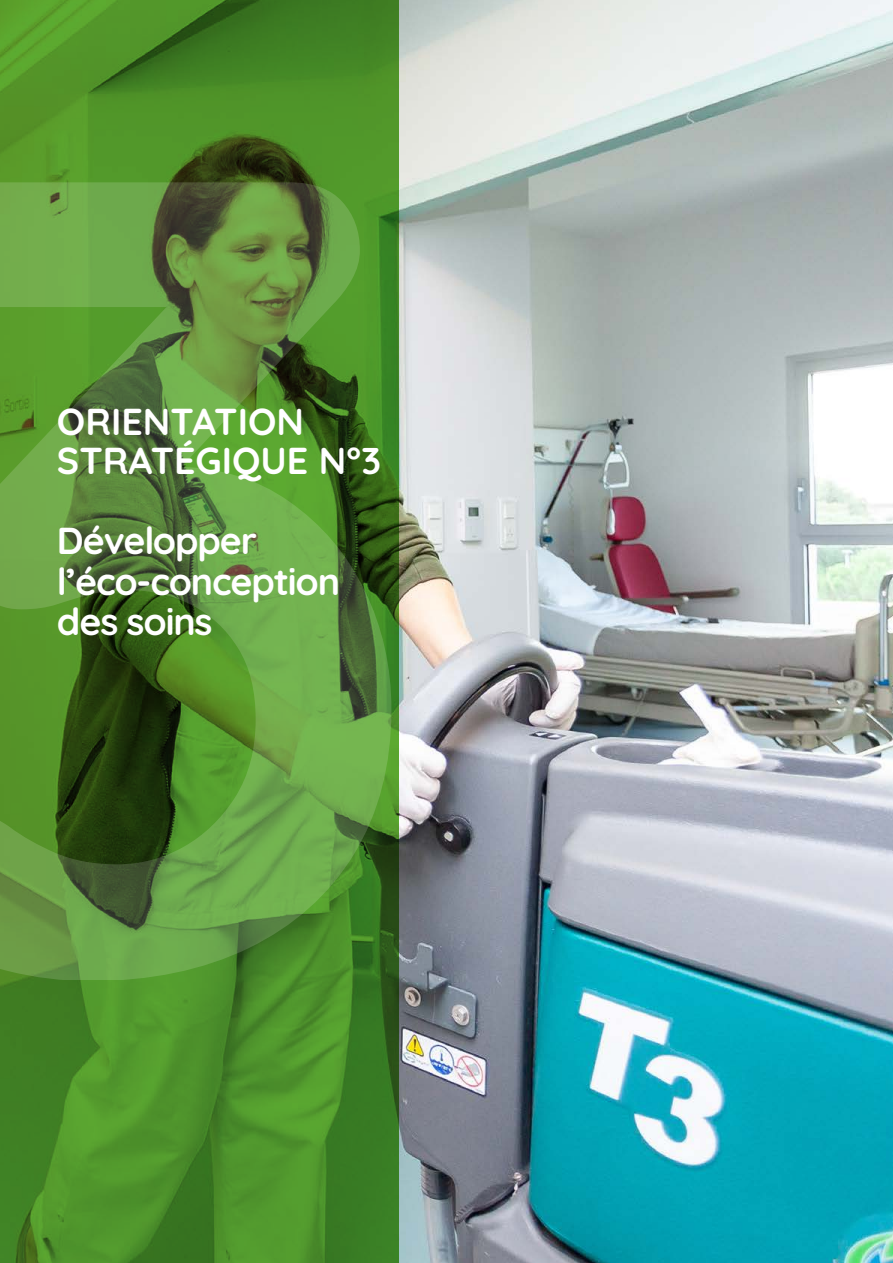
<style>
.page{position:relative;width:893px;height:1263px;background:#fff}
.page>*{position:absolute;margin:0;border:0;box-sizing:border-box;transform-origin:0 0}
.t1{font:300 1132.65px "Quicksand";color:#fff}
.t2{font:300 37.5px/40.5px "Quicksand";letter-spacing:-.03em;color:#fff}
.t3{font:300 37.5px/39px "Quicksand";color:#fff}
</style>
<div class="page">
<img style="left:399px;top:0;width:494px;height:1263px">
<svg style="left:0;top:0;width:399px;height:1263px;background:#478324"></svg>
<h1 class="t1" style="left:-166px;top:-310px;width:610px">3</h1>
<p class="t3" style="left:57px;top:399px;width:326px">ORIENTATION<br>STRATÉGIQUE N°3</p>
<p class="t2" style="left:57px;top:517px;width:285px">Développer l’éco-conception des soins</p>
</div>
